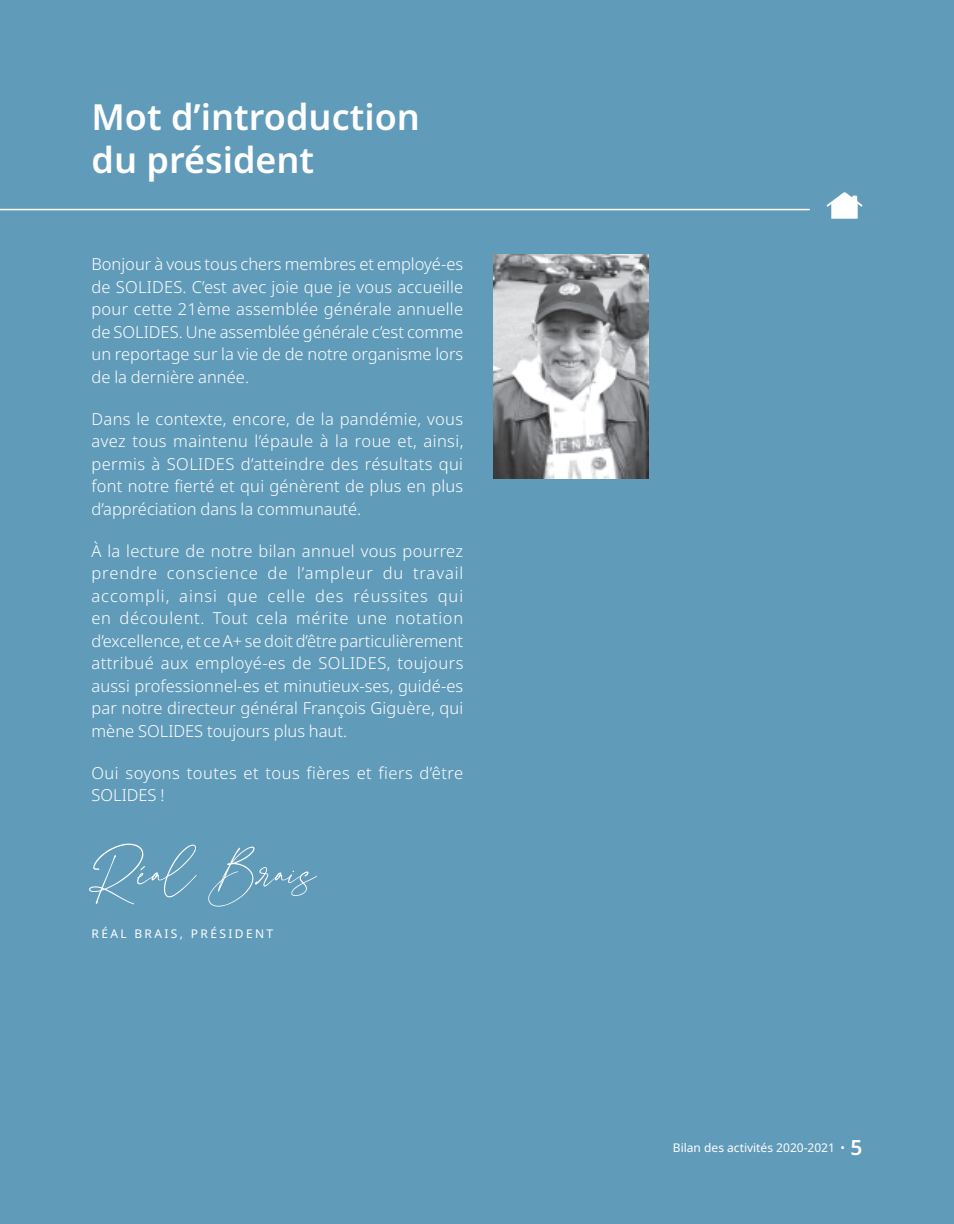
<style>
.page{position:relative;width:954px;height:1224px;background:#619bba}
.page>*{position:absolute;margin:0;border:0;box-sizing:border-box;transform-origin:0 0}
.normal2{font:64.5px "La Luxes Script";color:#fff}
.titre{font:600 36px/43.2px "Noto Sans";color:#fff}
.normal2-2{font:300 16.5px/22.5px "Noto Sans";color:#fff;text-align:justify}
.normal2-3{font:300 16.5px/22.5px "Noto Sans";letter-spacing:.03em;color:#fff}
.normal2-4{font:12px "Noto Sans";color:#fff}
.normal2-5{font:12px "Noto Sans";letter-spacing:.2em;color:#fff}
.s1{font-weight:600;font-size:21px}
</style>
<div class="page">
<hr style="left:0;top:209px;width:810px;height:1px;background:#fff">
<img style="left:494px;top:254px;width:155px;height:224px">
<svg style="left:827px;top:192px;width:36px;height:27px"></svg>
<p class="titre" style="left:92px;top:96px;width:330px">Mot d’introduction du président</p>
<p class="normal2-2" style="left:92px;top:253px;width:373px">Bonjour à vous tous chers membres et employé-es de SOLIDES. C’est avec joie que je vous accueille pour cette 21ème assemblée générale annuelle de SOLIDES. Une assemblée générale c’est comme un reportage sur la vie de de notre organisme lors de la dernière année.</p>
<p class="normal2-2" style="left:92px;top:408px;width:373px">Dans le contexte, encore, de la pandémie, vous avez tous maintenu l’épaule à la roue et, ainsi, permis à SOLIDES d’atteindre des résultats qui font notre fierté et qui génèrent de plus en plus d’appréciation dans la communauté.</p>
<p class="normal2-2" style="left:92px;top:540px;width:373px">À la lecture de notre bilan annuel vous pourrez prendre conscience de l’ampleur du travail accompli, ainsi que celle des réussites qui en découlent. Tout cela mérite une notation d’excellence, et ce A+ se doit d’être particulièrement attribué aux employé-es de SOLIDES, toujours aussi professionnel-es et minutieux-ses, guidé-es par notre directeur général François Giguère, qui mène SOLIDES toujours plus haut.</p>
<p class="normal2-3" style="left:92px;top:762px;width:373px">Oui soyons toutes et tous fières et fiers d’être<br>SOLIDES !</p>
<p class="normal2" style="left:92px;top:834px;width:226px">Réal Brais</p>
<p class="normal2-5" style="left:92px;top:925px;width:183px">RÉAL BRAIS, PRÉSIDENT</p>
<p class="normal2-4" style="left:673px;top:1139px;width:191px">Bilan des activités 2020-2021 • <span class="s1">5</span></p>
</div>
